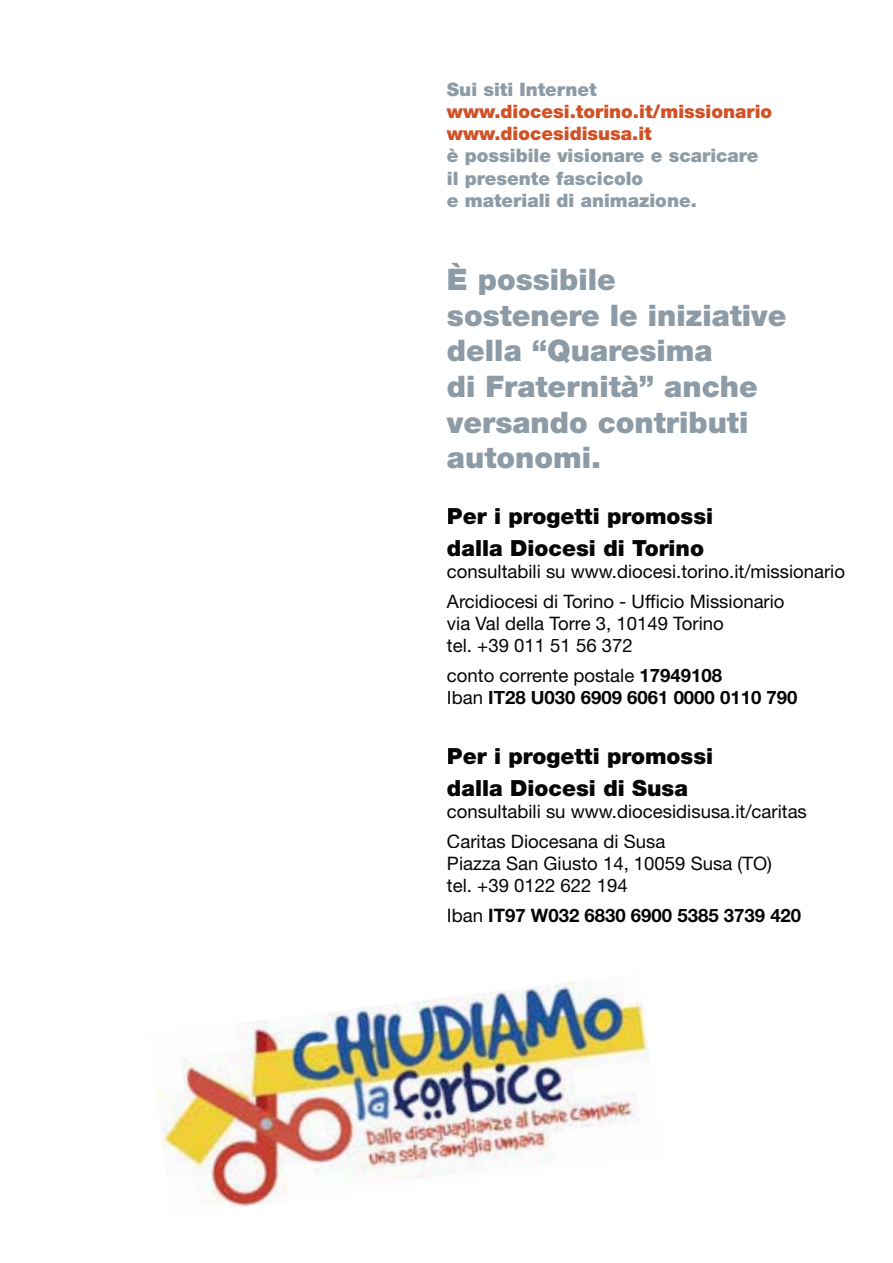
<style>
.page{position:relative;width:893px;height:1263px;background:#fff}
.page>*{position:absolute;margin:0;border:0;box-sizing:border-box;transform-origin:0 0}
.t1{font:900 29.7px/35.7px "Helvetica Neue";color:#8d9ba6}
.t2{font:900 22.2px/32px "Helvetica Neue";color:#040505}
.t3{font:18.6px/29.7px "Helvetica Neue LT Std";color:#040505}
.t4{font:700 18.6px/22.2px "Helvetica Neue LT Std";color:#040505}
.t5{font:900 18.6px/22.2px "Helvetica Neue";color:#8d9ba6}
.t6{font:900 18.6px/22.2px "Helvetica Neue";color:#d15127}
.s1{font-weight:400}
</style>
<div class="page">
<img style="left:156px;top:979px;width:494px;height:229px">
<p class="t5" style="left:447px;top:79px;width:151px">Sui siti Internet</p>
<p class="t6" style="left:447px;top:102px;width:327px">www.diocesi.torino.it/missionario www.diocesidisusa.it</p>
<p class="t5" style="left:447px;top:146px;width:313px">è possibile visionare e scaricare il presente fascicolo<br>e materiali di animazione.</p>
<h1 class="t1" style="left:447px;top:264px;width:341px">È possibile<br>sostenere le iniziative della “Quaresima<br>di Fraternità” anche versando contributi autonomi.</h1>
<p class="t2" style="left:447px;top:502px;width:268px">Per i progetti promossi dalla Diocesi di Torino</p>
<p class="t3" style="left:447px;top:557px;width:400px">consultabili su www.diocesi.torino.it/missionario<br>Arcidiocesi di Torino - Ufficio Missionario</p>
<p class="t3" style="left:447px;top:612px;width:278px;line-height:22.4px">via Val della Torre 3, 10149 Torino tel. +39 011 51 56 372</p>
<p class="t4" style="left:447px;top:664px;width:352px"><span class="s1">conto corrente postale</span> 17949108<br><span class="s1">Iban</span> IT28 U030 6909 6061 0000 0110 790</p>
<p class="t2" style="left:447px;top:742px;width:268px">Per i progetti promossi dalla Diocesi di Susa</p>
<p class="t3" style="left:447px;top:797px;width:361px">consultabili su www.diocesidisusa.it/caritas<br>Caritas Diocesana di Susa</p>
<p class="t3" style="left:447px;top:852px;width:326px;line-height:22.4px">Piazza San Giusto 14, 10059 Susa (TO) tel. +39 0122 622 194</p>
<p class="t4" style="left:447px;top:904px;width:356px"><span class="s1">Iban</span> IT97 W032 6830 6900 5385 3739 420</p>
</div>
